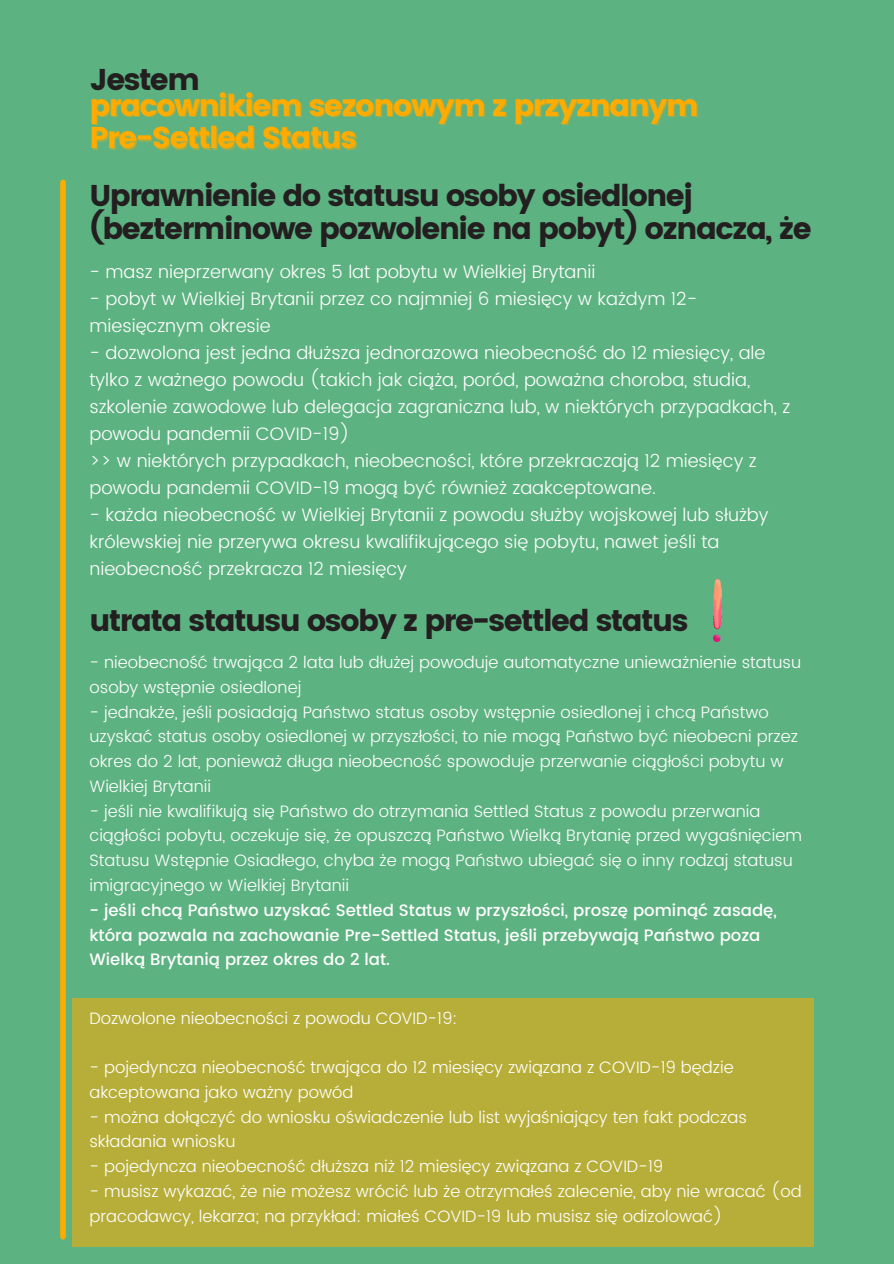
<style>
.page{position:relative;width:894px;height:1264px;background:#fff}
.page>*{position:absolute;margin:0;border:0;box-sizing:border-box;transform-origin:0 0}
.t1{font:30px/32.7px "Poppins";letter-spacing:-.05em;color:#231f20}
.t2{font:30px "Poppins";letter-spacing:-.05em;color:#ffab00}
.t3{font:300 18px/27px "Poppins";color:#fff}
.t4{font:300 16.5px/24.8px "Poppins";color:#fff}
.t5{font:500 16.5px/24.8px "Poppins";color:#fff}
.s1{color:rgb(255 171 0/.4)}
</style>
<div class="page">
<div style="left:0;top:0;width:893px;height:1263px;background:#5db281"></div>
<img style="left:713px;top:579px;width:8px;height:62px">
<div style="left:72px;top:998px;width:741px;height:249px;background:#b7ae39"></div>
<div style="left:60px;top:182px;width:6px;height:1054px;background:#ffab00"></div>
<p class="t1" style="left:90px;top:63px;width:111px">Jestem</p>
<p class="t2" style="left:91px;top:88px;width:609px"><span class="s1">pr</span>acownikiem sezonowym z przyznanym</p>
<p class="t2" style="left:89px;top:120px;width:269px">Pre-Settled Status</p>
<p class="t1" style="left:89px;top:180px;width:723px">Uprawnienie do statusu osoby osiedlonej (bezterminowe pozwolenie na pobyt) oznacza, że</p>
<p class="t3" style="left:89px;top:258px;width:507px">- masz nieprzerwany okres 5 lat pobytu w Wielkiej Brytanii</p>
<p class="t3" style="left:89px;top:285px;width:609px">- pobyt w Wielkiej Brytanii przez co najmniej 6 miesięcy w każdym 12- miesięcznym okresie</p>
<p class="t3" style="left:89px;top:339px;width:702px">- dozwolona jest jedna dłuższa jednorazowa nieobecność do 12 miesięcy, ale tylko z ważnego powodu (takich jak ciąża, poród, poważna choroba, studia, szkolenie zawodowe lub delegacja zagraniczna lub, w niektórych przypadkach, z powodu pandemii COVID-19)</p>
<p class="t3" style="left:89px;top:447px;width:668px">&gt;&gt; w niektórych przypadkach, nieobecności, które przekraczają 12 miesięcy z powodu pandemii COVID-19 mogą być również zaakceptowane.</p>
<p class="t3" style="left:89px;top:501px;width:680px">- każda nieobecność w Wielkiej Brytanii z powodu służby wojskowej lub służby królewskiej nie przerywa okresu kwalifikującego się pobytu, nawet jeśli ta nieobecność przekracza 12 miesięcy</p>
<p class="t1" style="left:89px;top:604px;width:600px">utrata statusu osoby z pre-settled status</p>
<p class="t4" style="left:89px;top:650px;width:713px">- nieobecność trwająca 2 lata lub dłużej powoduje automatyczne unieważnienie statusu osoby wstępnie osiedlonej</p>
<p class="t4" style="left:89px;top:699px;width:709px">- jednakże, jeśli posiadają Państwo status osoby wstępnie osiedlonej i chcą Państwo uzyskać status osoby osiedlonej w przyszłości, to nie mogą Państwo być nieobecni przez okres do 2 lat, ponieważ długa nieobecność spowoduje przerwanie ciągłości pobytu w Wielkiej Brytanii</p>
<p class="t4" style="left:89px;top:798px;width:713px">- jeśli nie kwalifikują się Państwo do otrzymania Settled Status z powodu przerwania ciągłości pobytu, oczekuje się, że opuszczą Państwo Wielką Brytanię przed wygaśnięciem Statusu Wstępnie Osiadłego, chyba że mogą Państwo ubiegać się o inny rodzaj statusu imigracyjnego w Wielkiej Brytanii</p>
<p class="t5" style="left:89px;top:897px;width:688px">- jeśli chcą Państwo uzyskać Settled Status w przyszłości, proszę pominąć zasadę, która pozwala na zachowanie Pre-Settled Status, jeśli przebywają Państwo poza<br>Wielką Brytanią przez okres do 2 lat.</p>
<p class="t4" style="left:89px;top:1005px;width:369px">Dozwolone nieobecności z powodu COVID-19:</p>
<p class="t4" style="left:89px;top:1055px;width:645px">- pojedyncza nieobecność trwająca do 12 miesięcy związana z COVID-19 będzie akceptowana jako ważny powód</p>
<p class="t4" style="left:89px;top:1104px;width:658px">- można dołączyć do wniosku oświadczenie lub list wyjaśniający ten fakt podczas składania wniosku</p>
<p class="t4" style="left:89px;top:1154px;width:575px">- pojedyncza nieobecność dłuższa niż 12 miesięcy związana z COVID-19</p>
<p class="t4" style="left:89px;top:1178px;width:713px">- musisz wykazać, że nie możesz wrócić lub że otrzymałeś zalecenie, aby nie wracać (od pracodawcy, lekarza; na przykład: miałeś COVID-19 lub musisz się odizolować)</p>
</div>
